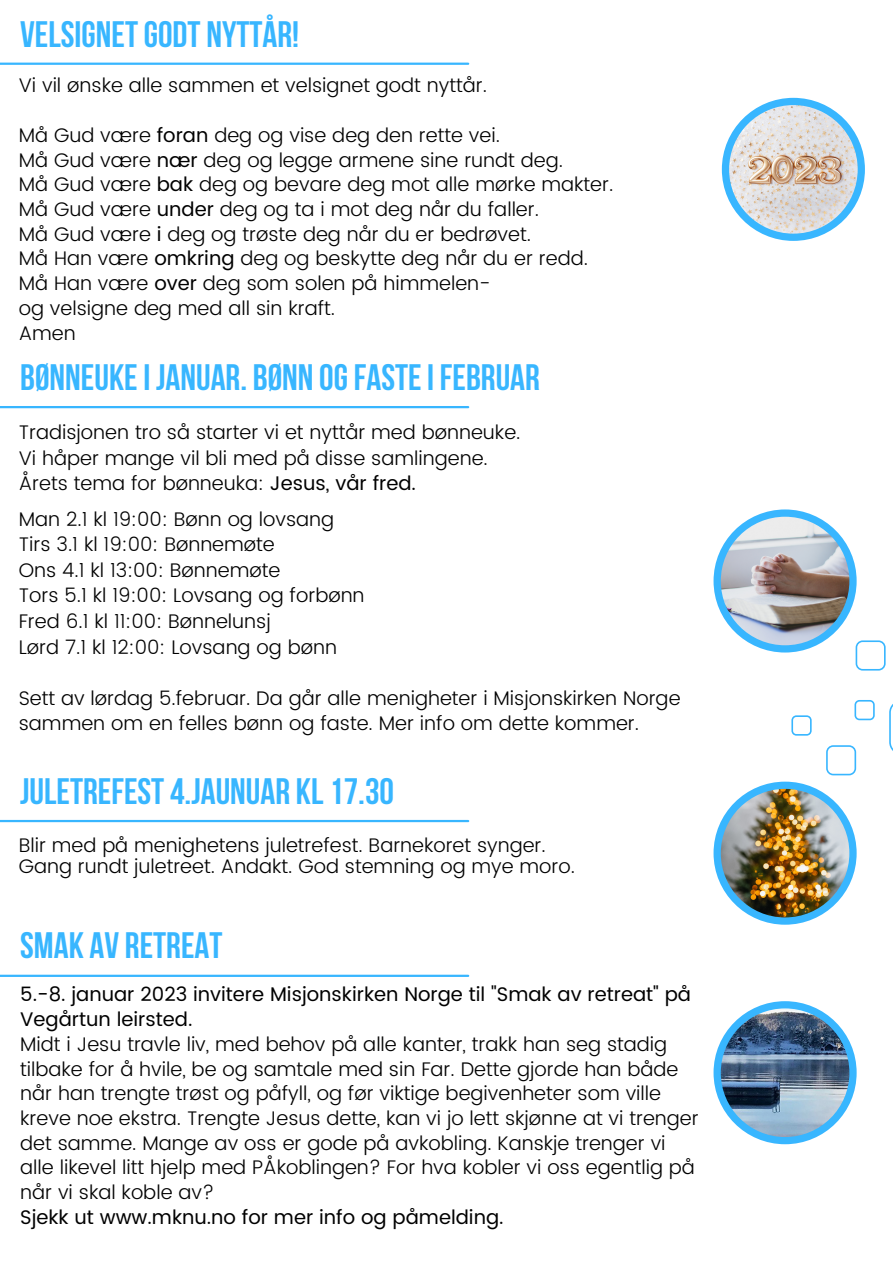
<style>
.page{position:relative;width:893px;height:1264px;background:#fff}
.page>*{position:absolute;margin:0;border:0;box-sizing:border-box;transform-origin:0 0}
.t1{font:700 36.6px "Bebas Neue";color:#38b6ff}
.t2{font:300 19.65px/24.8px "Poppins";color:#000}
.t3{font:19.65px/24.8px "Poppins";color:#000}
.s1{font-weight:400}
</style>
<div class="page">
<svg style="left:855px;top:640px;width:30px;height:30px"></svg>
<svg style="left:889px;top:705px;width:3px;height:45px"></svg>
<svg style="left:854px;top:700px;width:20px;height:20px"></svg>
<svg style="left:826px;top:745px;width:30px;height:30px"></svg>
<svg style="left:791px;top:715px;width:20px;height:20px"></svg>
<div style="left:721px;top:98px;width:143px;height:143px;background:#38b6ff;border-radius:50%"></div>
<img style="left:729px;top:105px;width:128px;height:129px;border-radius:50%">
<div style="left:713px;top:1001px;width:143px;height:143px;background:#38b6ff;border-radius:50%"></div>
<img style="left:720px;top:1008px;width:129px;height:128px;border-radius:50%">
<div style="left:713px;top:509px;width:143px;height:143px;background:#38b6ff;border-radius:50%"></div>
<img style="left:720px;top:516px;width:129px;height:129px;border-radius:50%">
<hr style="left:0;top:406px;width:468px;height:2px;background:#38b6ff">
<hr style="left:0;top:974px;width:468px;height:2px;background:#38b6ff">
<hr style="left:0;top:63px;width:468px;height:2px;background:#38b6ff">
<hr style="left:0;top:820px;width:468px;height:2px;background:#38b6ff">
<div style="left:713px;top:781px;width:143px;height:143px;background:#38b6ff;border-radius:50%"></div>
<img style="left:720px;top:789px;width:129px;height:128px;border-radius:50%">
<h1 class="t1" style="left:20px;top:19px;width:280px">VELSIGNETGODT NYTTÅR!</h1>
<p class="t2" style="left:19px;top:73px;width:469px">Vi vil ønske alle sammen et velsignet godt nyttår.</p>
<p class="t2" style="left:19px;top:123px;width:596px">Må Gud være <span class="s1">foran</span> deg og vise deg den rette vei.<br>Må Gud være <span class="s1">nær</span> deg og legge armene sine rundt deg.<br>Må Gud være <span class="s1">bak</span> deg og bevare deg mot alle mørke makter.<br>Må Gud være <span class="s1">under</span> deg og ta i mot deg når du faller.<br>Må Gud være <span class="s1">i</span> deg og trøste deg når du er bedrøvet.<br>Må Han være <span class="s1">omkring</span> deg og beskytte deg når du er redd.<br>Må Han være <span class="s1">over</span> deg som solen på himmelen-<br>og velsigne deg med all sin kraft.<br>Amen</p>
<h1 class="t1" style="left:20px;top:363px;width:521px">BØNNEUKEI JANUAR. BØNN OGFASTEIFEBRUAR</h1>
<p class="t2" style="left:19px;top:419px;width:503px;line-height:25.7px">Tradisjonen tro så starter vi et nyttår med bønneuke.<br>Vi håper mange vil bli med på disse samlingene.<br>Årets tema for bønneuka: <span class="s1">Jesus, vår fred.</span></p>
<p class="t2" style="left:19px;top:506px;width:347px;line-height:25.7px">Man 2.1 kl 19:00: Bønn og lovsang<br>Tirs 3.1 kl 19:00: Bønnemøte<br>Ons 4.1 kl 13:00: Bønnemøte<br>Tors 5.1 kl 19:00: Lovsang og forbønn<br>Fred 6.1 kl 11:00: Bønnelunsj<br>Lørd 7.1 kl 12:00: Lovsang og bønn</p>
<p class="t2" style="left:19px;top:685px;width:663px;line-height:25.7px">Sett av lørdag 5.februar. Da går alle menigheter i Misjonskirken Norge sammen om en felles bønn og faste. Mer info om dette kommer.</p>
<h1 class="t1" style="left:20px;top:776px;width:375px">JULETREFEST4.JAUNUAR KL17.30</h1>
<p class="t2" style="left:19px;top:834px;width:557px;line-height:21.3px">Blir med på menighetens juletrefest. Barnekoret synger.<br>Gang rundt juletreet. Andakt. God stemning og mye moro.</p>
<h1 class="t1" style="left:20px;top:931px;width:204px">SMAK AV RETREAT</h1>
<p class="t3" style="left:20px;top:982px;width:672px">5.-8. januar 2023 invitere Misjonskirken Norge til "Smak av retreat" på<br>Vegårtun leirsted.</p>
<p class="t2" style="left:20px;top:1031px;width:680px">Midt i Jesu travle liv, med behov på alle kanter, trakk han seg stadig tilbake for å hvile, be og samtale med sin Far. Dette gjorde han både når han trengte trøst og påfyll, og før viktige begivenheter som ville kreve noe ekstra. Trengte Jesus dette, kan vi jo lett skjønne at vi trenger det samme. Mange av oss er gode på avkobling. Kanskje trenger vi alle likevel litt hjelp med PÅkoblingen? For hva kobler vi oss egentlig på når vi skal koble av?</p>
<p class="t3" style="left:20px;top:1204px;width:485px">Sjekk ut www.mknu.no for mer info og påmelding.</p>
</div>
